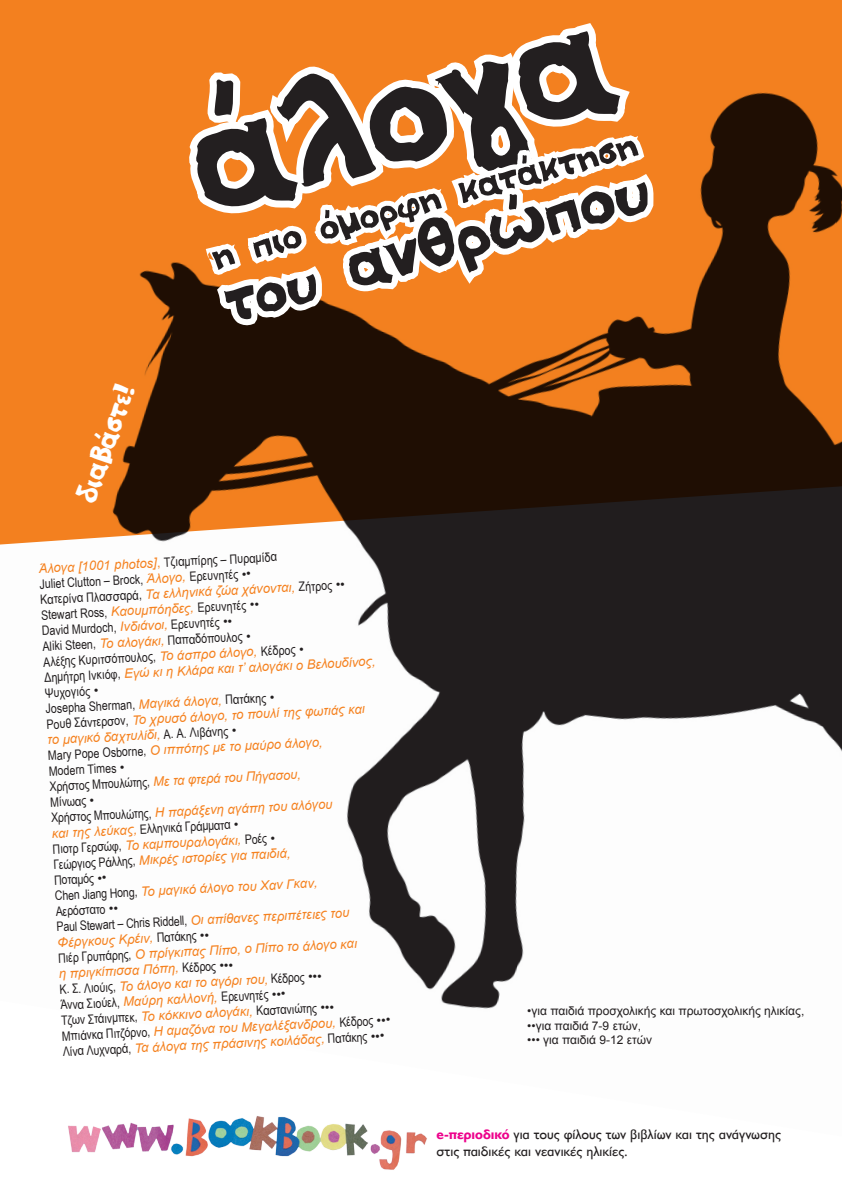
<style>
.page{position:relative;width:842px;height:1191px;background:#fff}
.page>*{position:absolute;margin:0;border:0;box-sizing:border-box;transform-origin:0 0}
.t1{font:220px "PF Amateur Flat Solid";color:#231f20;scale:.95 1}
.t2{font:95px "PF Amateur Flat Solid";color:#231f20;scale:.95 1}
.t3{font:52px "PF Amateur Flat Solid";color:#231f20;scale:.95 1}
.t4{font:40px "PF Amateur Flat Solid";color:#fff;scale:.95 1}
.t5{font:14px/16.8px "Gill Sans Hel";color:#231f20}
.t6{font:italic 13px/15.7px "Arial";color:#f58220}
.t7{font:13px/15.6px "Arial Narrow";color:#231f20}
.t8{font:12px "Arial";color:#231f20}
.s1{font-size:85px}
.s2{font-family:"Arial";font-style:italic;color:#f58220}
.s3{font-family:"Arial";color:#f58220}
.s4{font-family:"Arial"}
.s5{font-family:"Arial Narrow";font-style:normal;color:#231f20}
.s6{font-style:normal;color:#231f20}
.s7{font-weight:700;color:#ed028c}
</style>
<div class="page">
<img style="left:0;top:0;width:842px;height:1009px">
<svg style="left:165px;top:15px;width:494px;height:313px"></svg>
<img style="left:68px;top:1116px;width:359px;height:54px">
<h3 class="t4" style="left:62px;top:493px;width:133px;rotate:-70deg">διαβάστε!</h3>
<h1 class="t1" style="left:156px;top:36px;width:459px;rotate:-15deg">άλογα</h1>
<h3 class="t3" style="left:204px;top:226px;width:464px;rotate:-15deg">η πιο όμορφη κατάκτηση</h3>
<h2 class="t2" style="left:209px;top:244px;width:464px;rotate:-15deg"><span class="s1">του</span> ανθρώπου</h2>
<p class="t7" style="left:38px;top:560px;width:307px;rotate:-3deg"><span class="s2">Άλογα [1001 photos]</span><span class="s3">,</span> Τζιαμπίρης – Πυραμίδα<br>Juliet Clutton – Brock, <span class="s2">Άλογο,</span> Ερευνητές <span class="s4">••<br></span>Κατερίνα Πλασσαρά, <span class="s2">Τα ελληνικά ζώα χάνονται,</span> Ζήτρος <span class="s4">•• </span>Stewart Ross, <span class="s2">Καουμπόηδες,</span> Ερευνητές <span class="s4">••<br></span>David Murdoch, <span class="s2">Ινδιάνοι,</span> Ερευνητές <span class="s4">••<br></span>Aliki Steen, <span class="s2">Το αλογάκι,</span> Παπαδόπουλος <span class="s4">•<br></span>Αλέξης Κυριτσόπουλος, <span class="s2">Το άσπρο άλογο,</span> Κέδρος <span class="s4">•</span></p>
<p class="t6" style="left:44px;top:670px;width:333px;rotate:-3deg"><span class="s5">Δημήτρη Ινκιόφ,</span> Εγώ κι η Κλάρα και τ’ αλογάκι ο Βελουδίνος,</p>
<p class="t7" style="left:44px;top:685px;width:230px;rotate:-3deg">Ψυχογιός <span class="s4">•<br></span>Josepha Sherman, <span class="s2">Μαγικά άλογα,</span> Πατάκης <span class="s4">•</span></p>
<p class="t6" style="left:46px;top:717px;width:320px;rotate:-3deg"><span class="s5">Ρουθ Σάντερσον,</span> Το χρυσό άλογο, το πουλί της φωτιάς και το μαγικό δαχτυλίδι, <span class="s5">Α. Α. Λιβάνης</span> <span class="s6">•<br></span><span class="s5">Mary Pope Osborne,</span> Ο ιππότης με το μαύρο άλογο,</p>
<p class="t7" style="left:48px;top:763px;width:77px;rotate:-3deg">Modern Times <span class="s4">•</span></p>
<p class="t6" style="left:49px;top:779px;width:253px;rotate:-3deg"><span class="s5">Χρήστος Μπουλώτης,</span> Με τα φτερά του Πήγασου,</p>
<p class="t7" style="left:50px;top:794px;width:45px;rotate:-3deg">Μίνωας <span class="s4">•</span></p>
<p class="t6" style="left:51px;top:810px;width:283px;rotate:-3deg"><span class="s5">Χρήστος Μπουλώτης,</span> Η παράξενη αγάπη του αλόγου</p>
<p class="t7" style="left:52px;top:825px;width:188px;rotate:-3deg"><span class="s2">και της λεύκας,</span> Ελληνικά Γράμματα <span class="s4">•</span></p>
<p class="t6" style="left:52px;top:841px;width:239px;rotate:-3deg"><span class="s5">Πιοτρ Γερσώφ,</span> Το καμπουραλογάκι, <span class="s5">Ροές</span> <span class="s6">•<br></span><span class="s5">Γεώργιος Ράλλης,</span> Μικρές ιστορίες για παιδιά,</p>
<p class="t7" style="left:54px;top:872px;width:54px;rotate:-3deg">Ποταμός <span class="s4">••</span></p>
<p class="t6" style="left:55px;top:888px;width:264px;rotate:-3deg"><span class="s5">Chen Jiang Hong,</span> Το μαγικό άλογο του Χαν Γκαν,</p>
<p class="t7" style="left:55px;top:903px;width:295px;rotate:-3deg">Αερόστατο <span class="s4">••<br></span>Paul Stewart – Chris Riddell, <span class="s2">Οι απίθανες περιπέτειες του</span></p>
<p class="t6" style="left:57px;top:935px;width:301px;rotate:-3deg">Φέργκους Κρέιν, <span class="s5">Πατάκης</span> <span class="s6">••<br></span><span class="s5">Πιέρ Γρυπάρης,</span> Ο πρίγκιπας Πίπο, ο Πίπο το άλογο και η πριγκίπισσα Πόπη, <span class="s5">Κέδρος</span> <span class="s6">•••<br></span><span class="s5">Κ. Σ. Λιούις,</span> Το άλογο και το αγόρι του, <span class="s5">Κέδρος</span> <span class="s6">•••</span></p>
<p class="t7" style="left:60px;top:996px;width:275px;rotate:-3deg">Άννα Σιούελ, <span class="s2">Μαύρη καλλονή,</span> Ερευνητές <span class="s4">•••<br></span>Τζων Στάινμπεκ, <span class="s2">Το κόκκινο αλογάκι,</span> Καστανιώτης <span class="s4">•••</span></p>
<p class="t6" style="left:62px;top:1029px;width:330px;rotate:-3deg"><span class="s5">Μπιάνκα Πιτζόρνο,</span> Η αμαζόνα του Μεγαλέξανδρου, <span class="s5">Κέδρος</span> <span class="s6">•••<br></span><span class="s5">Λίνα Λυχναρά,</span> Τα άλογα της πράσινης κοιλάδας, <span class="s5">Πατάκης</span> <span class="s6">•••</span></p>
<p class="t8" style="left:527px;top:1003px;width:279px">•για παιδιά προσχολικής και πρωτοσχολικής ηλικίας,</p>
<p class="t8" style="left:527px;top:1017px;width:115px">••για παιδιά 7-9 ετών,</p>
<p class="t8" style="left:527px;top:1032px;width:126px">••• για παιδιά 9-12 ετών</p>
<p class="t5" style="left:437px;top:1125px;width:346px"><span class="s7">e-περιοδικό</span> για τους φίλους των βιβλίων και της ανάγνωσης στις παιδικές και νεανικές ηλικίες.</p>
</div>
